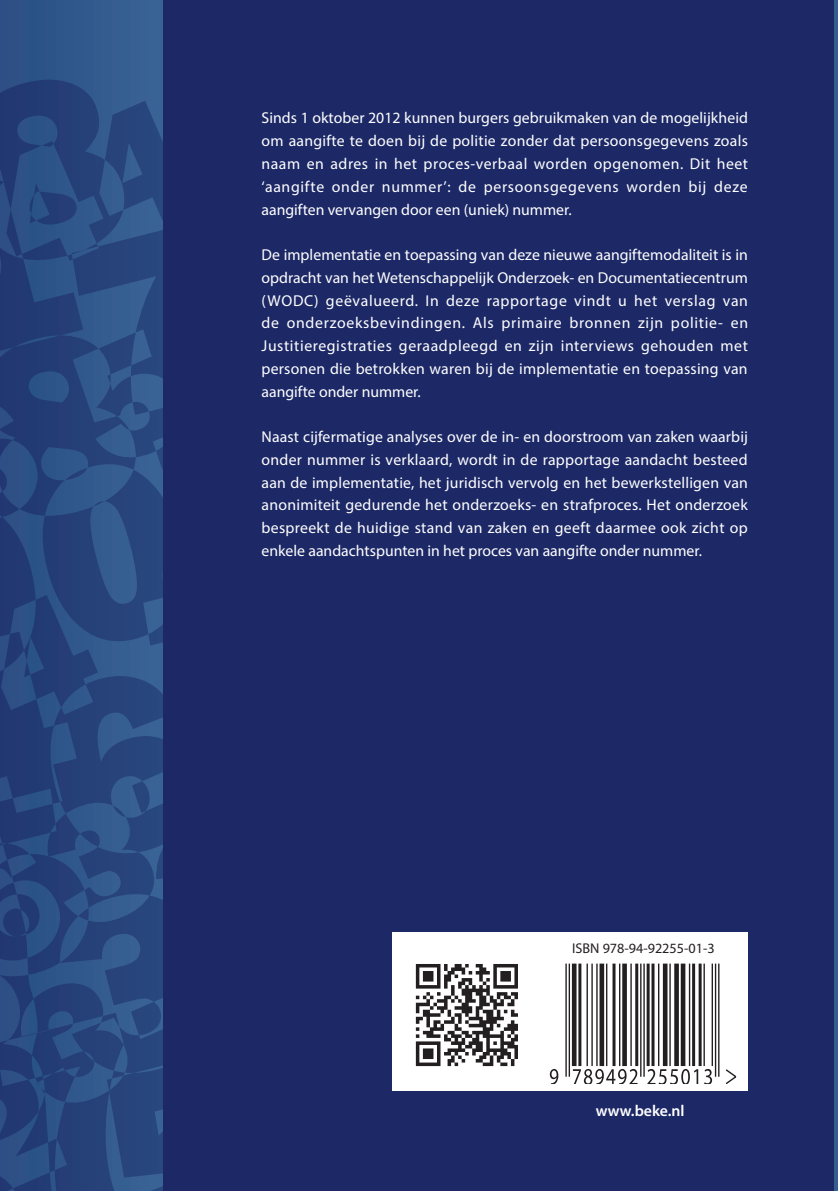
<style>
.page{position:relative;width:838px;height:1191px;background:#fff}
.page>*{position:absolute;margin:0;border:0;box-sizing:border-box;transform-origin:0 0}
.body{font:15.75px/22.8px "Myriad Pro";color:#fff;text-align:justify}
.subvet{font:600 15.75px "Myriad Pro";color:#fff}
.body-2{font:14.17px "Myriad Pro";color:#231f20}
</style>
<div class="page">
<svg style="left:833px;top:0;width:5px;height:1191px;background:#2f5086"></svg>
<svg style="left:837px;top:319px;width:1px;height:872px"></svg>
<svg style="left:0;top:0;width:163px;height:1191px;background:#2a4a80"></svg>
<svg style="left:0;top:61px;width:163px;height:342px;background:#2a4b81"></svg>
<div style="left:163px;top:0;width:670px;height:1191px;background:#1d2967"></div>
<div style="left:392px;top:932px;width:355px;height:159px;background:#fff"></div>
<svg style="left:549px;top:964px;width:171px;height:118px"></svg>
<hr style="left:568px;top:962px;width:2px;height:114px;background:#231f20">
<hr style="left:565px;top:962px;width:2px;height:114px;background:#231f20">
<div style="left:571px;top:962px;width:5px;height:104px;background:#231f20"></div>
<hr style="left:578px;top:962px;width:3px;height:104px;background:#231f20">
<hr style="left:596px;top:962px;width:1px;height:104px;background:#231f20">
<hr style="left:591px;top:962px;width:2px;height:104px;background:#231f20">
<hr style="left:586px;top:962px;width:2px;height:104px;background:#231f20">
<div style="left:599px;top:962px;width:5px;height:104px;background:#231f20"></div>
<hr style="left:606px;top:962px;width:1px;height:104px;background:#231f20">
<hr style="left:612px;top:962px;width:3px;height:104px;background:#231f20">
<hr style="left:619px;top:962px;width:1px;height:104px;background:#231f20">
<div style="left:622px;top:962px;width:5px;height:104px;background:#231f20"></div>
<hr style="left:630px;top:962px;width:2px;height:104px;background:#231f20">
<hr style="left:635px;top:962px;width:3px;height:104px;background:#231f20">
<hr style="left:643px;top:962px;width:2px;height:114px;background:#231f20">
<hr style="left:640px;top:962px;width:1px;height:114px;background:#231f20">
<hr style="left:651px;top:962px;width:3px;height:104px;background:#231f20">
<hr style="left:646px;top:962px;width:3px;height:104px;background:#231f20">
<hr style="left:658px;top:962px;width:1px;height:104px;background:#231f20">
<div style="left:662px;top:962px;width:5px;height:104px;background:#231f20"></div>
<hr style="left:669px;top:962px;width:2px;height:104px;background:#231f20">
<div style="left:680px;top:962px;width:5px;height:104px;background:#231f20"></div>
<div style="left:674px;top:962px;width:5px;height:104px;background:#231f20"></div>
<hr style="left:688px;top:962px;width:2px;height:104px;background:#231f20">
<hr style="left:698px;top:962px;width:3px;height:104px;background:#231f20">
<hr style="left:692px;top:962px;width:3px;height:104px;background:#231f20">
<hr style="left:718px;top:962px;width:1px;height:114px;background:#231f20">
<hr style="left:714px;top:962px;width:2px;height:114px;background:#231f20">
<hr style="left:711px;top:962px;width:2px;height:104px;background:#231f20">
<hr style="left:703px;top:962px;width:2px;height:104px;background:#231f20">
<svg style="left:550px;top:1069px;width:8px;height:13px"></svg>
<svg style="left:573px;top:1069px;width:64px;height:13px"></svg>
<svg style="left:647px;top:1069px;width:51px;height:13px"></svg>
<svg style="left:704px;top:1069px;width:8px;height:13px"></svg>
<svg style="left:725px;top:1069px;width:10px;height:13px"></svg>
<div style="left:535px;top:961px;width:203px;height:124px;border:2px solid #fff"></div>
<svg style="left:416px;top:964px;width:102px;height:102px"></svg>
<p class="body" style="left:261px;top:107px;width:488px">Sinds 1 oktober 2012 kunnen burgers gebruikmaken van de mogelijkheid om aangifte te doen bij de politie zonder dat persoonsgegevens zoals naam en adres in het proces-verbaal worden opgenomen. Dit heet ‘aangifte onder nummer’: de persoonsgegevens worden bij deze aangiften vervangen door een (uniek) nummer.</p>
<p class="body" style="left:261px;top:243px;width:488px">De implementatie en toepassing van deze nieuwe aangiftemodaliteit is in opdracht van het Wetenschappelijk Onderzoek- en Documentatiecentrum (WODC) geëvalueerd. In deze rapportage vindt u het verslag van de onderzoeksbevindingen. Als primaire bronnen zijn politie- en Justitieregistraties geraadpleegd en zijn interviews gehouden met personen die betrokken waren bij de implementatie en toepassing van aangifte onder nummer.</p>
<p class="body" style="left:261px;top:425px;width:488px">Naast cijfermatige analyses over de in- en doorstroom van zaken waarbij onder nummer is verklaard, wordt in de rapportage aandacht besteed aan de implementatie, het juridisch vervolg en het bewerkstelligen van anonimiteit gedurende het onderzoeks- en strafproces. Het onderzoek bespreekt de huidige stand van zaken en geeft daarmee ook zicht op enkele aandachtspunten in het proces van aangifte onder nummer.</p>
<p class="body-2" style="left:572px;top:939px;width:144px">ISBN 978-94-92255-01-3</p>
<p class="subvet" style="left:595px;top:1100px;width:90px">www.beke.nl</p>
</div>
